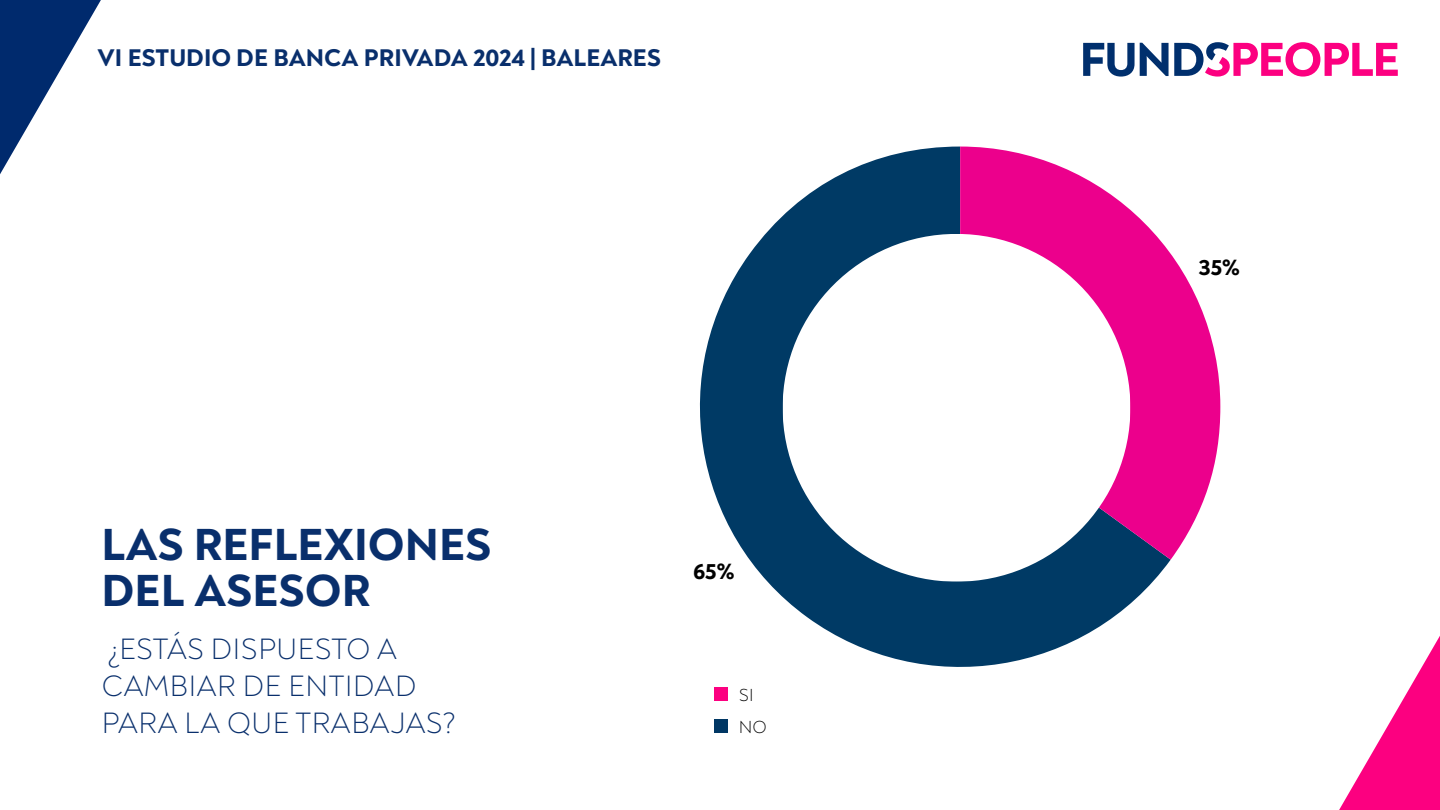
<style>
.page{position:relative;width:1440px;height:810px;background:#fff}
.page>*{position:absolute;margin:0;border:0;box-sizing:border-box;transform-origin:0 0}
.t1{font:800 45.75px/45.8px "Noah Head";color:#092f6c}
.t2{font:300 30px/36.8px "Noah Head";color:#092f6c}
.t3{font:800 24.6px "Noah Head";color:#092f6c}
.t4{font:800 22.5px "Noah Head";color:#000}
.t5{font:300 17.77px/32.3px "Noah Grotesque";color:#000}
</style>
<div class="page">
<svg style="left:699px;top:147px;width:472px;height:520px;fill:#003a65"></svg>
<svg style="left:960px;top:147px;width:260px;height:413px;fill:#ec008c"></svg>
<div style="left:783px;top:234px;width:347px;height:348px;background:#fff;border-radius:50%"></div>
<svg style="left:1339px;top:636px;width:101px;height:174px"></svg>
<svg style="left:0;top:0;width:101px;height:174px"></svg>
<svg style="left:1083px;top:42px;width:315px;height:35px"></svg>
<div style="left:714px;top:687px;width:14px;height:14px;background:#fc0080"></div>
<div style="left:714px;top:719px;width:14px;height:14px;background:#003764"></div>
<p class="t3" style="left:98px;top:42px;width:565px">VI ESTUDIO DE BANCA PRIVADA 2024 | BALEARES</p>
<h1 class="t1" style="left:101px;top:522px;width:392px">LAS REFLEXIONES<br>DEL ASESOR</h1>
<p class="t2" style="left:101px;top:631px;width:357px">¿ESTÁS DISPUESTO A<br>CAMBIAR DE ENTIDAD<br>PARA LA QUE TRABAJAS?</p>
<p class="t4" style="left:693px;top:557px;width:43px">65%</p>
<p class="t5" style="left:739px;top:679px;width:30px">SI<br>NO</p>
<p class="t4" style="left:1198px;top:253px;width:43px">35%</p>
</div>
